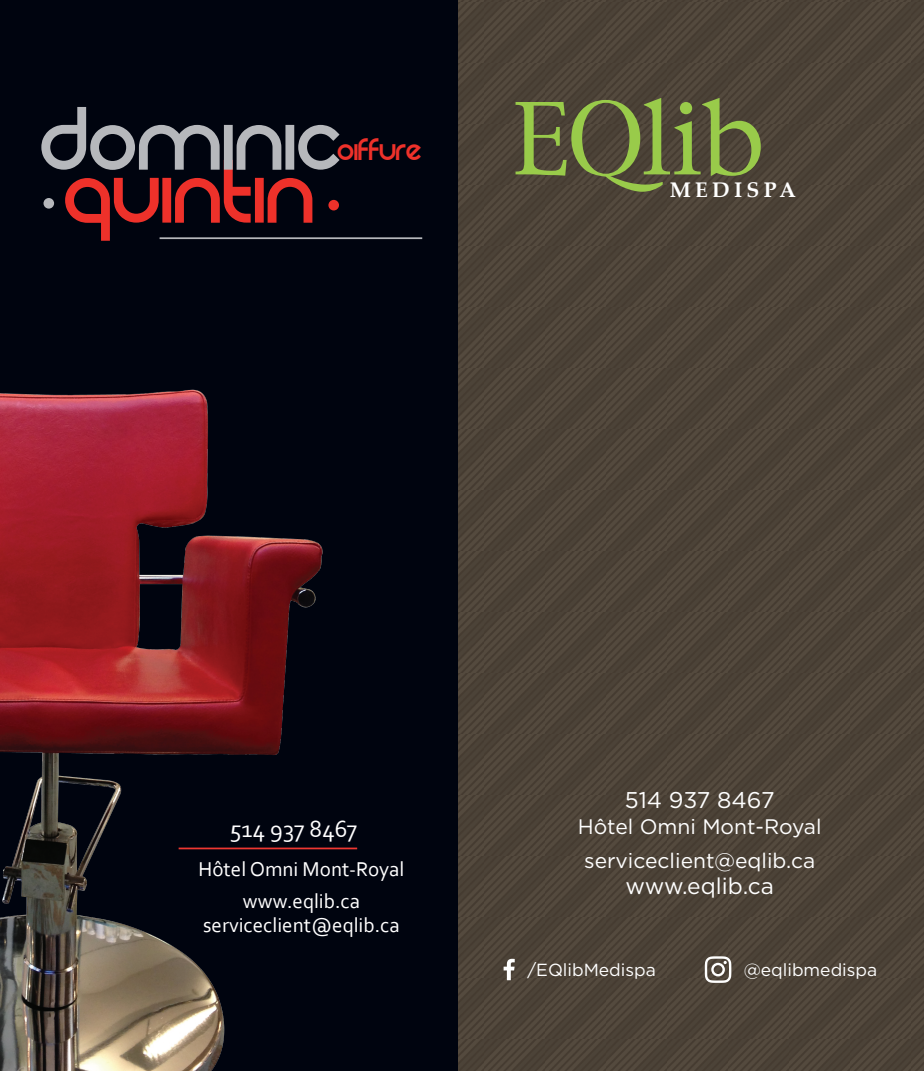
<style>
.page{position:relative;width:924px;height:1071px;background:#fff}
.page>*{position:absolute;margin:0;border:0;box-sizing:border-box;transform-origin:0 0}
.t1{font:99.75px "REZ";letter-spacing:.01em;color:#ee312a}
.t2{font:99.75px "REZ";letter-spacing:.01em;color:#b6b8bc}
.t3{font:34.82px "REZ";color:#ee312a}
.t4{font:24.5px "Corbel";color:#fff}
.t5{font:22.75px "Gotham";color:#fff}
.t6{font:700 21.18px "Palatino Linotype";letter-spacing:.2em;color:#fff}
.t7{font:21px/31.5px "Corbel";color:#fff;text-align:center}
.t8{font:21px/33.2px "Gotham";color:#fff;text-align:center}
.t9{font:17.5px "Gotham";color:#fff}
</style>
<div class="page">
<div style="left:0;top:0;width:462px;height:1071px;background:#00040f"></div>
<hr style="left:179px;top:848px;width:178px;height:1px;background:#ee3731">
<div style="left:43px;top:198px;width:11px;height:11px;background:#b6b8bc;border-radius:50%"></div>
<div style="left:328px;top:200px;width:11px;height:10px;background:#ee312a;border-radius:50%"></div>
<hr style="left:160px;top:237px;width:262px;height:2px;background:#b6b8bc">
<img style="left:0;top:389px;width:344px;height:682px">
<div style="left:458px;top:0;width:466px;height:1071px;background:#4c4338"></div>
<svg style="left:515px;top:98px;width:246px;height:94px"></svg>
<svg style="left:705px;top:956px;width:26px;height:27px"></svg>
<svg style="left:503px;top:959px;width:12px;height:21px"></svg>
<h1 class="t2" style="left:41px;top:107px;width:303px">Dominic</h1>
<h2 class="t3" style="left:338px;top:138px;width:86px">oiffure</h2>
<h1 class="t1" style="left:65px;top:160px;width:252px">Quintin</h1>
<p class="t6" style="left:670px;top:175px;width:128px">MEDISPA</p>
<p class="t4" style="left:230px;top:814px;width:129px">514 937 8467</p>
<p class="t7" style="left:198px;top:853px;width:207px">Hôtel Omni Mont-Royal www.eqlib.ca</p>
<p class="t7" style="left:203px;top:909px;width:198px">serviceclient@eqlib.ca</p>
<p class="t5" style="left:625px;top:788px;width:151px">514 937 8467</p>
<p class="t8" style="left:578px;top:810px;width:245px">Hôtel Omni Mont-Royal serviceclient@eqlib.ca</p>
<p class="t5" style="left:625px;top:873px;width:150px">www.eqlib.ca</p>
<p class="t9" style="left:527px;top:960px;width:130px">/EQlibMedispa</p>
<p class="t9" style="left:743px;top:961px;width:135px">@eqlibmedispa</p>
</div>
